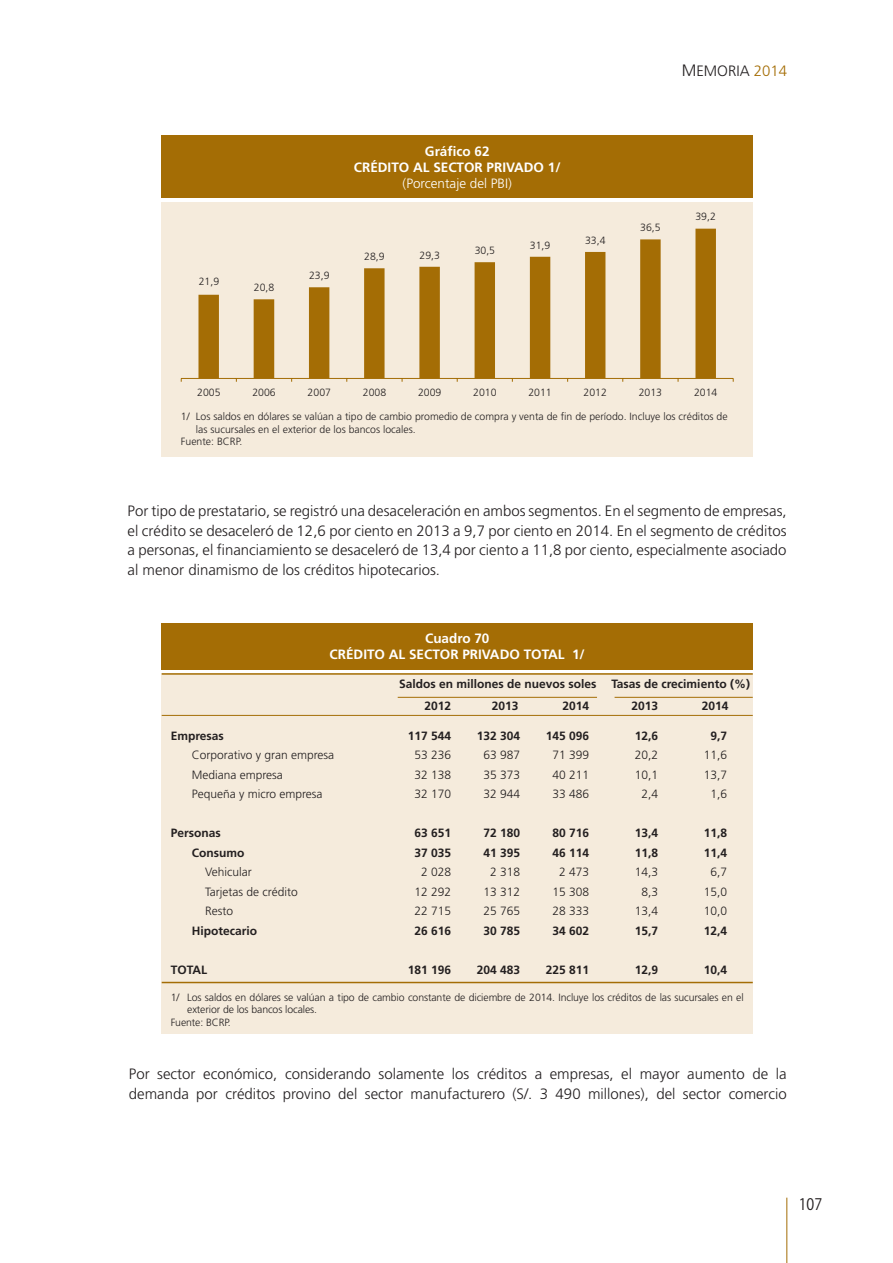
<style>
.page{position:relative;width:893px;height:1263px;background:#fff}
.page>*{position:absolute;margin:0;border:0;box-sizing:border-box;transform-origin:0 0}
.t1{font:15.75px "Koz Go Pro";color:#231f20;scale:.9 1}
.t2{font:300 15px/19.5px "Frutiger";color:#231f20;text-align:justify}
.t3{font:700 13.5px "Frutiger";color:#fff}
.t4{font:300 13.5px "Frutiger";color:#fff}
.t5{font:700 12px "Frutiger";color:#231f20}
.t6{font:300 12px "Frutiger";color:#231f20}
.t7{font:300 10.5px/12.6px "Frutiger";color:#231f20}
.s1{font-size:16.5px}
.s2{color:#a46d05}
</style>
<div class="page">
<hr style="left:786px;top:1197px;width:1px;height:66px;background:#a46d05">
<div style="left:162px;top:674px;width:591px;height:360px;background:#f5ebdc"></div>
<hr style="left:162px;top:715px;width:591px;height:1px;background:#a46d05">
<hr style="left:162px;top:982px;width:591px;height:1px;background:#a46d05">
<div style="left:162px;top:623px;width:591px;height:46px;background:#a46d05"></div>
<hr style="left:162px;top:673px;width:591px;height:2px;background:#a46d05">
<hr style="left:615px;top:697px;width:138px;height:1px;background:#a46d05">
<hr style="left:398px;top:697px;width:199px;height:1px;background:#a46d05">
<div style="left:161px;top:202px;width:591px;height:255px;background:#f5ebdc"></div>
<div style="left:162px;top:136px;width:591px;height:62px;background:#a46d05"></div>
<svg style="left:198px;top:229px;width:518px;height:149px"></svg>
<hr style="left:181px;top:378px;width:552px;height:1px;background:#a46d05">
<p class="t7" style="left:199px;top:276px;width:22px">21,9</p>
<p class="t7" style="left:254px;top:281px;width:22px">20,8</p>
<p class="t7" style="left:309px;top:269px;width:22px">23,9</p>
<p class="t3" style="left:425px;top:143px;width:66px">Gráfico 62</p>
<p class="t3" style="left:354px;top:159px;width:208px">CRÉDITO AL SECTOR PRIVADO 1/</p>
<p class="t4" style="left:403px;top:176px;width:111px">(Porcentaje del PBI)</p>
<p class="t7" style="left:364px;top:250px;width:22px">28,9</p>
<p class="t7" style="left:419px;top:249px;width:22px">29,3</p>
<p class="t7" style="left:475px;top:244px;width:22px">30,5</p>
<p class="t7" style="left:530px;top:239px;width:22px">31,9</p>
<p class="t7" style="left:585px;top:234px;width:22px">33,4</p>
<p class="t2" style="left:682px;top:61px;width:107px"><span class="s1">M</span>EMORIA <span class="s2">2014</span></p>
<p class="t7" style="left:640px;top:222px;width:22px">36,5</p>
<p class="t7" style="left:695px;top:211px;width:22px">39,2</p>
<p class="t7" style="left:197px;top:386px;width:25px">2005</p>
<p class="t7" style="left:196px;top:410px;width:533px;text-indent:-15px">1/ Los saldos en dólares se valúan a tipo de cambio promedio de compra y venta de fin de período. Incluye los créditos de las sucursales en el exterior de los bancos locales.</p>
<p class="t7" style="left:181px;top:435px;width:63px">Fuente: BCRP.</p>
<p class="t7" style="left:252px;top:386px;width:25px">2006</p>
<p class="t7" style="left:308px;top:386px;width:25px">2007</p>
<p class="t7" style="left:363px;top:386px;width:25px">2008</p>
<p class="t7" style="left:418px;top:386px;width:25px">2009</p>
<p class="t7" style="left:473px;top:386px;width:25px">2010</p>
<p class="t7" style="left:528px;top:386px;width:25px">2011</p>
<p class="t7" style="left:584px;top:386px;width:25px">2012</p>
<p class="t7" style="left:639px;top:386px;width:25px">2013</p>
<p class="t7" style="left:694px;top:386px;width:25px">2014</p>
<p class="t2" style="left:128px;top:501px;width:661px">Por tipo de prestatario, se registró una desaceleración en ambos segmentos. En el segmento de empresas, el crédito se desaceleró de 12,6 por ciento en 2013 a 9,7 por ciento en 2014. En el segmento de créditos a personas, el financiamiento se desaceleró de 13,4 por ciento a 11,8 por ciento, especialmente asociado al menor dinamismo de los créditos hipotecarios.</p>
<p class="t3" style="left:425px;top:630px;width:66px">Cuadro 70</p>
<p class="t3" style="left:330px;top:647px;width:257px">CRÉDITO AL SECTOR PRIVADO TOTAL 1/</p>
<p class="t5" style="left:399px;top:677px;width:199px">Saldos en millones de nuevos soles</p>
<p class="t5" style="left:611px;top:677px;width:140px">Tasas de crecimiento (%)</p>
<p class="t5" style="left:424px;top:699px;width:28px">2012</p>
<p class="t5" style="left:492px;top:699px;width:28px">2013</p>
<p class="t5" style="left:562px;top:699px;width:28px">2014</p>
<p class="t5" style="left:631px;top:699px;width:28px">2013</p>
<p class="t5" style="left:702px;top:699px;width:28px">2014</p>
<p class="t5" style="left:171px;top:728px;width:55px">Empresas</p>
<p class="t5" style="left:408px;top:728px;width:45px">117 544</p>
<p class="t5" style="left:477px;top:728px;width:45px">132 304</p>
<p class="t5" style="left:546px;top:728px;width:45px">145 096</p>
<p class="t5" style="left:635px;top:728px;width:25px">12,6</p>
<p class="t5" style="left:711px;top:728px;width:18px">9,7</p>
<p class="t6" style="left:192px;top:748px;width:144px">Corporativo y gran empresa</p>
<p class="t6" style="left:414px;top:748px;width:38px">53 236</p>
<p class="t6" style="left:483px;top:748px;width:38px">63 987</p>
<p class="t6" style="left:552px;top:748px;width:38px">71 399</p>
<p class="t6" style="left:635px;top:748px;width:25px">20,2</p>
<p class="t6" style="left:704px;top:748px;width:25px">11,6</p>
<p class="t6" style="left:192px;top:767px;width:93px">Mediana empresa</p>
<p class="t6" style="left:414px;top:767px;width:38px">32 138</p>
<p class="t6" style="left:483px;top:767px;width:38px">35 373</p>
<p class="t6" style="left:552px;top:767px;width:38px">40 211</p>
<p class="t6" style="left:635px;top:767px;width:25px">10,1</p>
<p class="t6" style="left:704px;top:767px;width:25px">13,7</p>
<p class="t6" style="left:192px;top:787px;width:132px">Pequeña y micro empresa</p>
<p class="t6" style="left:414px;top:787px;width:38px">32 170</p>
<p class="t6" style="left:483px;top:787px;width:38px">32 944</p>
<p class="t6" style="left:552px;top:787px;width:38px">33 486</p>
<p class="t6" style="left:642px;top:787px;width:18px">2,4</p>
<p class="t6" style="left:711px;top:787px;width:18px">1,6</p>
<p class="t5" style="left:171px;top:826px;width:52px">Personas</p>
<p class="t5" style="left:414px;top:826px;width:38px">63 651</p>
<p class="t5" style="left:483px;top:826px;width:38px">72 180</p>
<p class="t5" style="left:552px;top:826px;width:38px">80 716</p>
<p class="t5" style="left:635px;top:826px;width:25px">13,4</p>
<p class="t5" style="left:704px;top:826px;width:25px">11,8</p>
<p class="t5" style="left:192px;top:845px;width:54px">Consumo</p>
<p class="t5" style="left:414px;top:845px;width:38px">37 035</p>
<p class="t5" style="left:483px;top:845px;width:38px">41 395</p>
<p class="t5" style="left:552px;top:845px;width:38px">46 114</p>
<p class="t5" style="left:635px;top:845px;width:25px">11,8</p>
<p class="t5" style="left:704px;top:845px;width:25px">11,4</p>
<p class="t6" style="left:205px;top:865px;width:48px">Vehicular</p>
<p class="t6" style="left:421px;top:865px;width:32px">2 028</p>
<p class="t6" style="left:490px;top:865px;width:32px">2 318</p>
<p class="t6" style="left:559px;top:865px;width:32px">2 473</p>
<p class="t6" style="left:635px;top:865px;width:25px">14,3</p>
<p class="t6" style="left:711px;top:865px;width:18px">6,7</p>
<p class="t6" style="left:205px;top:884px;width:94px">Tarjetas de crédito</p>
<p class="t6" style="left:414px;top:884px;width:38px">12 292</p>
<p class="t6" style="left:483px;top:884px;width:38px">13 312</p>
<p class="t6" style="left:552px;top:884px;width:38px">15 308</p>
<p class="t6" style="left:642px;top:884px;width:18px">8,3</p>
<p class="t6" style="left:704px;top:884px;width:25px">15,0</p>
<p class="t6" style="left:205px;top:904px;width:30px">Resto</p>
<p class="t6" style="left:414px;top:904px;width:38px">22 715</p>
<p class="t6" style="left:483px;top:904px;width:38px">25 765</p>
<p class="t6" style="left:552px;top:904px;width:38px">28 333</p>
<p class="t6" style="left:635px;top:904px;width:25px">13,4</p>
<p class="t6" style="left:704px;top:904px;width:25px">10,0</p>
<p class="t5" style="left:192px;top:923px;width:67px">Hipotecario</p>
<p class="t5" style="left:414px;top:923px;width:38px">26 616</p>
<p class="t5" style="left:483px;top:923px;width:38px">30 785</p>
<p class="t5" style="left:552px;top:923px;width:38px">34 602</p>
<p class="t5" style="left:635px;top:923px;width:25px">15,7</p>
<p class="t5" style="left:704px;top:923px;width:25px">12,4</p>
<p class="t5" style="left:171px;top:962px;width:38px">TOTAL</p>
<p class="t5" style="left:408px;top:962px;width:45px">181 196</p>
<p class="t5" style="left:477px;top:962px;width:45px">204 483</p>
<p class="t5" style="left:546px;top:962px;width:45px">225 811</p>
<p class="t5" style="left:635px;top:962px;width:25px">12,9</p>
<p class="t5" style="left:704px;top:962px;width:25px">10,4</p>
<p class="t7" style="left:187px;top:991px;width:558px;text-indent:-16px">1/ Los saldos en dólares se valúan a tipo de cambio constante de diciembre de 2014. Incluye los créditos de las sucursales en el exterior de los bancos locales.</p>
<p class="t7" style="left:171px;top:1016px;width:62px">Fuente: BCRP.</p>
<p class="t2" style="left:129px;top:1065px;width:659px">Por sector económico, considerando solamente los créditos a empresas, el mayor aumento de la demanda por créditos provino del sector manufacturero (S/. 3 490 millones), del sector comercio</p>
<p class="t1" style="left:799px;top:1194px;width:28px">107</p>
</div>
